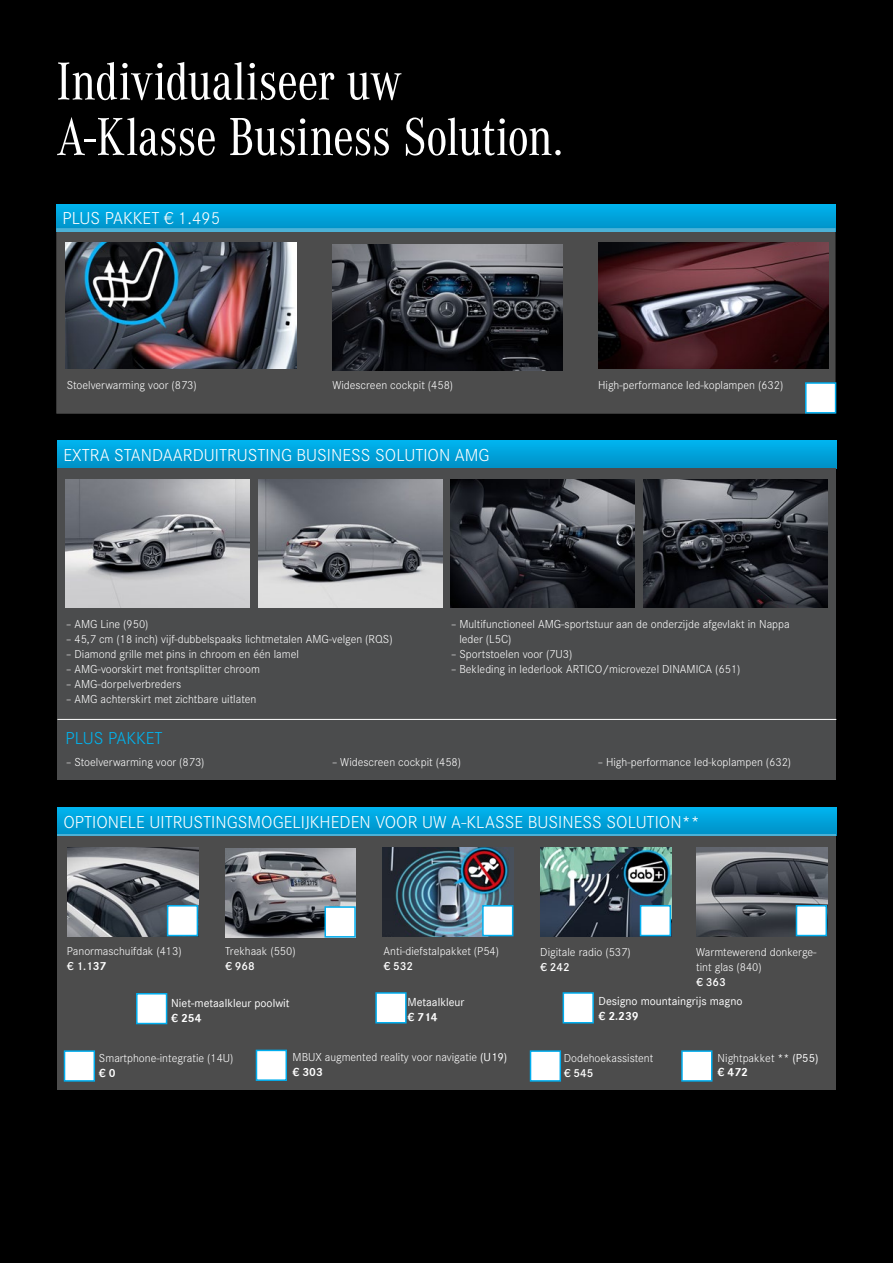
<style>
.page{position:relative;width:893px;height:1263px;background:#000}
.page>*{position:absolute;margin:0;border:0;box-sizing:border-box;transform-origin:0 0}
.Titel{font:55.5px "Corporate A Con";letter-spacing:-.015em;color:#fff}
.t1{font:300 18px "Corporate S";color:#fff}
.BlauweTitel{font:300 18px "Corporate S";color:#00b4ef}
.Beeldonderschrift{font:300 12px/15px "Corporate S";color:#fff}
.t2{font:12px "Corporate S";color:#fff}
.t3{font:700 12px "Corporate S";color:#fff}
.s1{font-weight:600}
.s2{font-family:"Corporate S Dem";font-weight:700}
.s3{font-weight:700}
.s4{font-weight:400}
</style>
<div class="page">
<svg style="left:56px;top:204px;width:779px;height:24px"></svg>
<svg style="left:57px;top:441px;width:779px;height:27px"></svg>
<svg style="left:57px;top:808px;width:779px;height:27px"></svg>
<div style="left:56px;top:228px;width:779px;height:186px;background:#4c4c4c"></div>
<div style="left:805px;top:382px;width:31px;height:32px;background:#fff;border:2px solid #00aeef"></div>
<div style="left:57px;top:468px;width:779px;height:311px;background:#4b4c4d"></div>
<hr style="left:57px;top:719px;width:779px;height:1px;background:#fff">
<div style="left:57px;top:835px;width:779px;height:255px;background:#4c4c4c"></div>
<div style="left:64px;top:1050px;width:31px;height:32px;background:#fff;border:2px solid #00aeef"></div>
<div style="left:256px;top:1050px;width:31px;height:31px;background:#fff;border:2px solid #00aeef"></div>
<div style="left:530px;top:1050px;width:31px;height:32px;background:#fff;border:2px solid #00aeef"></div>
<div style="left:681px;top:1050px;width:31px;height:32px;background:#fff;border:2px solid #00aeef"></div>
<img style="left:66px;top:242px;width:231px;height:126px">
<img style="left:332px;top:244px;width:231px;height:126px">
<img style="left:598px;top:242px;width:231px;height:126px">
<img style="left:66px;top:479px;width:184px;height:128px">
<img style="left:258px;top:479px;width:184px;height:128px">
<img style="left:451px;top:479px;width:183px;height:128px">
<img style="left:643px;top:479px;width:184px;height:128px">
<img style="left:225px;top:849px;width:131px;height:88px">
<img style="left:540px;top:847px;width:131px;height:89px">
<img style="left:67px;top:847px;width:131px;height:89px">
<img style="left:383px;top:847px;width:130px;height:89px">
<img style="left:696px;top:847px;width:131px;height:89px">
<div style="left:167px;top:905px;width:31px;height:31px;background:#fff;border:2px solid #00aeef"></div>
<div style="left:324px;top:906px;width:32px;height:31px;background:#fff;border:2px solid #00aeef"></div>
<div style="left:482px;top:905px;width:31px;height:31px;background:#fff;border:2px solid #00aeef"></div>
<div style="left:796px;top:905px;width:31px;height:31px;background:#fff;border:2px solid #00aeef"></div>
<div style="left:640px;top:905px;width:31px;height:31px;background:#fff;border:2px solid #00aeef"></div>
<div style="left:136px;top:993px;width:31px;height:31px;background:#fff;border:2px solid #00aeef"></div>
<div style="left:375px;top:992px;width:32px;height:31px;background:#fff;border:2px solid #00aeef"></div>
<div style="left:563px;top:992px;width:31px;height:31px;background:#fff;border:2px solid #00aeef"></div>
<p class="Titel" style="left:56px;top:51px;width:347px">Individualiseer uw</p>
<p class="Titel" style="left:56px;top:107px;width:508px">A-Klasse Business Solution.</p>
<p class="t1" style="left:62px;top:205px;width:159px">PLUS PAKKET € 1.495</p>
<p class="Beeldonderschrift" style="left:67px;top:376px;width:132px">Stoelverwarming voor (873)</p>
<p class="Beeldonderschrift" style="left:332px;top:376px;width:122px">Widescreen cockpit (458)</p>
<p class="Beeldonderschrift" style="left:598px;top:376px;width:187px">High-performance led-koplampen (632)</p>
<p class="t1" style="left:63px;top:442px;width:428px">EXTRA STANDAARDUITRUSTING BUSINESS SOLUTION AMG</p>
<p class="Beeldonderschrift" style="left:66px;top:616px;width:84px">– AMG Line (950)</p>
<p class="Beeldonderschrift" style="left:66px;top:631px;width:328px">– 45,7 cm (18 inch) vijf-dubbelspaaks lichtmetalen AMG-velgen (RQS)</p>
<p class="Beeldonderschrift" style="left:66px;top:646px;width:234px">– Diamond grille met pins in chroom en één lamel</p>
<p class="Beeldonderschrift" style="left:66px;top:661px;width:195px">– AMG-voorskirt met frontsplitter chroom</p>
<p class="Beeldonderschrift" style="left:66px;top:676px;width:117px">– AMG-dorpelverbreders</p>
<p class="Beeldonderschrift" style="left:66px;top:691px;width:192px">– AMG achterskirt met zichtbare uitlaten</p>
<p class="BlauweTitel" style="left:66px;top:725px;width:99px">PLUS PAKKET</p>
<p class="Beeldonderschrift" style="left:459px;top:616px;width:332px;text-indent:-9px">– Multifunctioneel AMG-sportstuur aan de onderzijde afgevlakt in Nappa leder (L5C)</p>
<p class="Beeldonderschrift" style="left:451px;top:646px;width:123px">– Sportstoelen voor (7U3)</p>
<p class="Beeldonderschrift" style="left:451px;top:661px;width:291px">– Bekleding in lederlook ARTICO/microvezel DINAMICA (651)</p>
<p class="Beeldonderschrift" style="left:66px;top:753px;width:140px">– Stoelverwarming voor (873)</p>
<p class="Beeldonderschrift" style="left:332px;top:753px;width:131px">– Widescreen cockpit (458)</p>
<p class="Beeldonderschrift" style="left:597px;top:753px;width:195px">– High-performance led-koplampen (632)</p>
<p class="t1" style="left:63px;top:809px;width:638px">OPTIONELE UITRUSTINGSMOGELIJKHEDEN VOOR UW A-KLASSE BUSINESS SOLUTION**</p>
<p class="Beeldonderschrift" style="left:384px;top:943px;width:117px">Anti-diefstalpakket (P54) <span class="s1">€ 532</span></p>
<p class="Beeldonderschrift" style="left:67px;top:943px;width:116px">Panormaschuifdak (413) <span class="s1">€ 1.1</span><span class="s2">37</span></p>
<p class="Beeldonderschrift" style="left:225px;top:943px;width:72px">Trekhaak (550) <span class="s1">€ 968</span></p>
<p class="Beeldonderschrift" style="left:540px;top:944px;width:92px">Digitale radio (537) <span class="s1">€ 242</span></p>
<p class="Beeldonderschrift" style="left:696px;top:944px;width:122px">Warmtewerend donkerge&shy;tint glas (840)<br><span class="s1">€ 363</span></p>
<p class="t2" style="left:171px;top:996px;width:120px">Niet-metaalkleur poolwit</p>
<p class="t3" style="left:171px;top:1011px;width:32px">€ 254</p>
<p class="t2" style="left:407px;top:995px;width:59px">Metaalkleur</p>
<p class="t3" style="left:407px;top:1010px;width:32px">€ 714</p>
<p class="t2" style="left:599px;top:994px;width:145px">Designo mountaingrijs magno</p>
<p class="t3" style="left:599px;top:1009px;width:42px">€ 2.239</p>
<p class="Beeldonderschrift" style="left:99px;top:1049px;width:136px">Smartphone-integratie (14U) <span class="s3">€ 0</span></p>
<p class="Beeldonderschrift" style="left:293px;top:1049px;width:216px">MBUX augmented reality voor navigatie <span class="s4">(U19) </span><span class="s3">€ 303</span></p>
<p class="Beeldonderschrift" style="left:564px;top:1050px;width:91px">Dodehoekassistent <span class="s1">€ 545</span></p>
<p class="Beeldonderschrift" style="left:718px;top:1050px;width:102px;line-height:14.1px">Nightpakket <span class="s4">** (P55) </span><span class="s3">€ 472</span></p>
</div>
